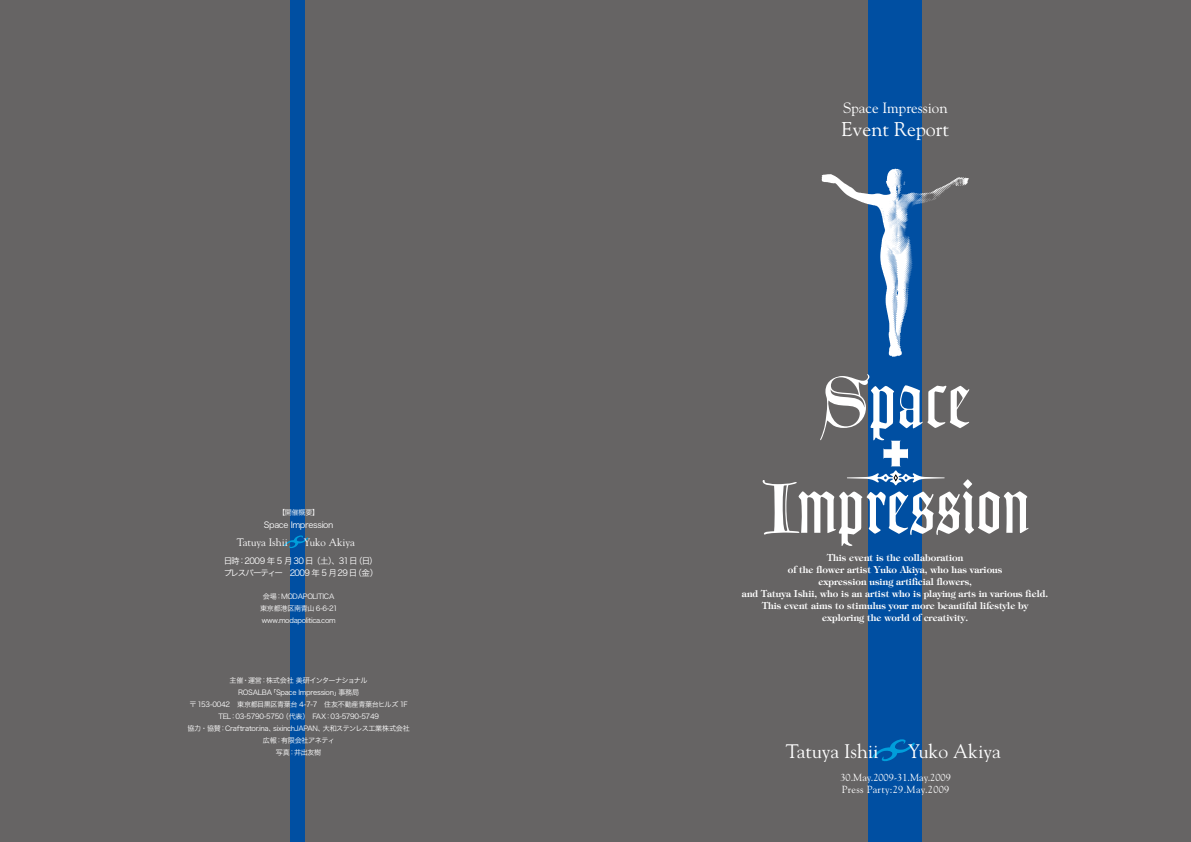
<style>
.page{position:relative;width:1191px;height:842px;background:#666464}
.page>*{position:absolute;margin:0;border:0;box-sizing:border-box;transform-origin:0 0}
.t1{font:19.8px "Goudy";color:#fff}
.t2{font:19.5px "Goudy";color:#fff}
.t3{font:14.9px "Goudy";color:#fff}
.t4{font:10.7px "Goudy";color:#fff}
.t5{font:10.3px/12px "Goudy";letter-spacing:.03em;color:#fff}
.t6{font:600 9.6px/12px "Tiffany";color:#fff;text-align:center;scale:.96 1}
.t7{font:8.5px/12px "Hira Kaku Pro W3";letter-spacing:-.08em;color:#fff}
.t8{font:8.5px "Hira Kaku Pro W3";letter-spacing:-.055em;color:#fff}
.t9{font:7.1px/12px "Hira Kaku Pro W3";letter-spacing:-.045em;color:#fff;text-align:center}
</style>
<div class="page">
<div style="left:868px;top:0;width:54px;height:842px;background:#004fa2"></div>
<svg style="left:762px;top:374px;width:266px;height:172px"></svg>
<svg style="left:821px;top:169px;width:148px;height:188px"></svg>
<svg style="left:872px;top:739px;width:43px;height:23px"></svg>
<div style="left:291px;top:0;width:14px;height:842px;background:#004fa2"></div>
<svg style="left:284px;top:535px;width:24px;height:14px"></svg>
<p class="t9" style="left:278px;top:506px;width:42px">【開催概要】</p>
<p class="t8" style="left:264px;top:517px;width:71px">Space Impression</p>
<p class="t7" style="left:224px;top:554px;width:156px">日時：2009 年 5 月 30 日（土）、31日（日）プレスパーティー　2009 年 5 月29 日（金）</p>
<p class="t9" style="left:260px;top:590px;width:79px">会場：MODAPOLITICA東京都港区南青山 6-6-21 www.modapolitica.com</p>
<h3 class="t4" style="left:237px;top:535px;width:52px">Tatuya Ishii</h3>
<h3 class="t4" style="left:304px;top:535px;width:53px">Yuko Akiya</h3>
<p class="t9" style="left:187px;top:674px;width:224px">主催・運営：株式会社 美研インターナショナル<br>ROSALBA「Space Impression」事務局<br>〒 153-0042　東京都目黒区青葉台 4-7-7　住友不動産青葉台ヒルズ 1F<br>TEL：03-5790-5750（代表）　FAX：03-5790-5749<br>協力・協賛：Craftrator.ina、sixinchJAPAN、大和ステンレス工業株式会社広報：有限会社アネティ<br>写真：井出友樹</p>
<h3 class="t3" style="left:843px;top:98px;width:106px">Space Impression</h3>
<h1 class="t1" style="left:841px;top:117px;width:109px">Event Report</h1>
<p class="t6" style="left:742px;top:552px;width:321px">This event is the collaboration<br>of the flower artist Yuko Akiya, who has various<br>expression using artificial flowers,<br>and Tatuya Ishii, who is an artist who is playing arts in various field.<br>This event aims to stimulus your more beautiful lifestyle by exploring the world of creativity.</p>
<h2 class="t2" style="left:786px;top:739px;width:94px">Tatuya Ishii</h2>
<h2 class="t2" style="left:908px;top:739px;width:94px">Yuko Akiya</h2>
<h3 class="t5" style="left:840px;top:771px;width:112px">30.May.2009-31.May.2009<br>Press Party:29.May.2009</h3>
</div>
